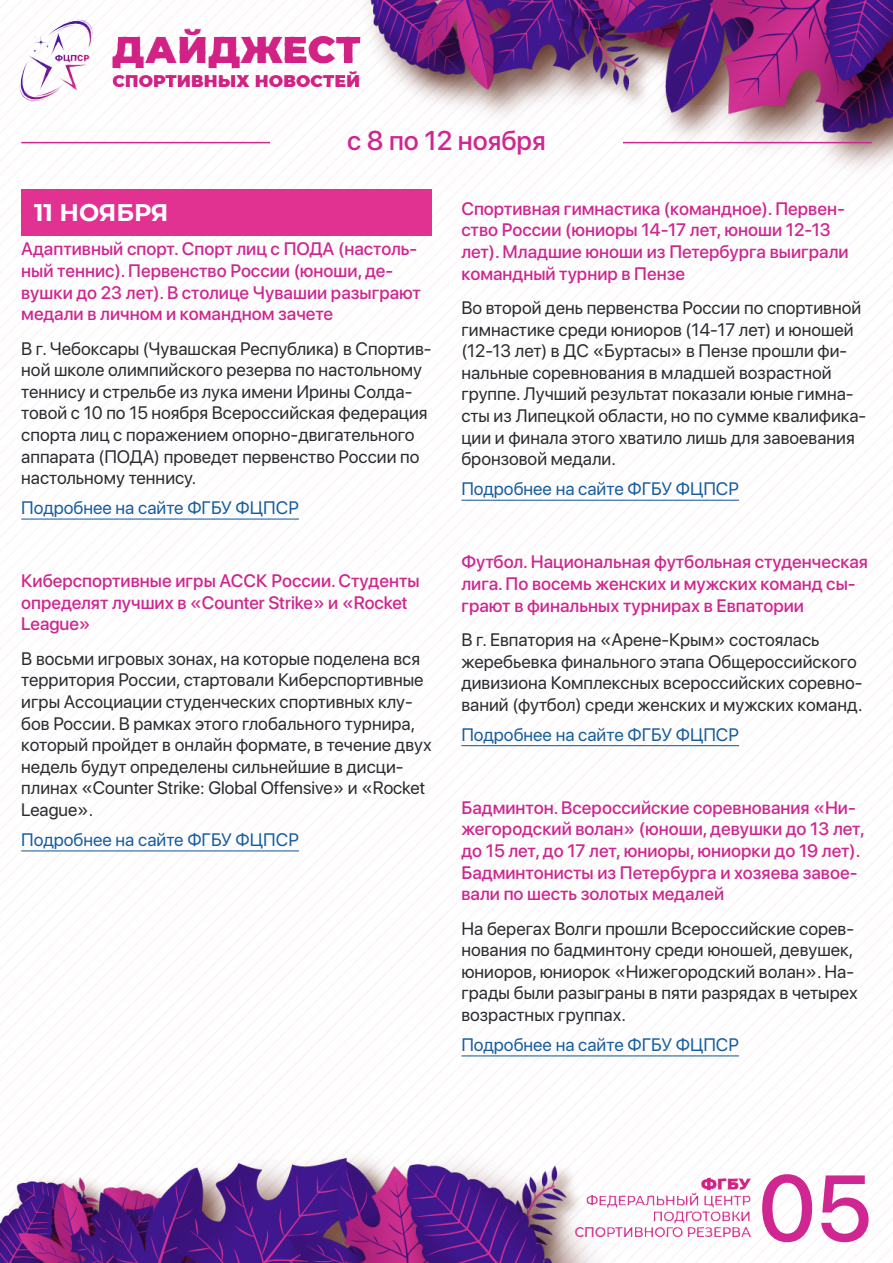
<style>
.page{position:relative;width:893px;height:1263px;background:#fff}
.page>*{position:absolute;margin:0;border:0;box-sizing:border-box;transform-origin:0 0}
.t1{font:500 93px "SF Pro Display";color:#cf2691}
.t2{font:500 27px "SF Pro Display";color:#cf2691}
.Дата{font:700 24px "Montserrat";color:#fff}
.Текст{font:18px/21.6px "SF Pro Display";color:#2a2c2f}
.Название{font:500 18px/21.6px "SF Pro Display";color:#ce2790}
.Текст-2{font:18px "SF Pro Display";color:#175d9e}
</style>
<div class="page">
<img style="left:0;top:0;width:893px;height:1263px">
<hr style="left:21px;top:142px;width:249px;height:1px;background:#cf2691">
<hr style="left:623px;top:142px;width:249px;height:1px;background:#cf2691">
<div style="left:21px;top:189px;width:411px;height:46px;background:#e13291"></div>
<hr style="left:21px;top:518px;width:278px;height:2px;background:#175d9e">
<hr style="left:21px;top:850px;width:278px;height:1px;background:#175d9e">
<hr style="left:461px;top:500px;width:278px;height:1px;background:#175d9e">
<hr style="left:461px;top:745px;width:278px;height:1px;background:#175d9e">
<hr style="left:461px;top:1055px;width:278px;height:1px;background:#175d9e">
<h2 class="t2" style="left:347px;top:121px;width:200px">с 8 по 12 ноября</h2>
<p class="Дата" style="left:34px;top:195px;width:136px">11 НОЯБРЯ</p>
<p class="Название" style="left:21px;top:237px;width:401px">Адаптивный спорт. Спорт лиц с ПОДА (настоль&shy;ный теннис). Первенство России (юноши, де&shy;вушки до 23 лет). В столице Чувашии разыграют медали в личном и командном зачете</p>
<p class="Текст" style="left:21px;top:336px;width:412px">В г. Чебоксары (Чувашская Республика) в Спортив&shy;ной школе олимпийского резерва по настольному теннису и стрельбе из лука имени Ирины Солда&shy;товой с 10 по 15 ноября Всероссийская федерация спорта лиц с поражением опорно-двигательного аппарата (ПОДА) проведет первенство России по настольному теннису.</p>
<p class="Текст-2" style="left:21px;top:495px;width:279px">Подробнее на сайте ФГБУ ФЦПСР</p>
<p class="Название" style="left:21px;top:569px;width:400px">Киберспортивные игры АССК России. Студенты определят лучших в «Counter Strike» и «Rocket<br>League»</p>
<p class="Текст" style="left:21px;top:646px;width:412px">В восьми игровых зонах, на которые поделена вся территория России, стартовали Киберспортивные игры Ассоциации студенческих спортивных клу&shy;бов России. В рамках этого глобального турнира, который пройдет в онлайн формате, в течение двух недель будут определены сильнейшие в дисци&shy;плинах «Counter Strike: Global Offensive» и «Rocket League».</p>
<p class="Текст-2" style="left:21px;top:827px;width:279px">Подробнее на сайте ФГБУ ФЦПСР</p>
<p class="Название" style="left:461px;top:197px;width:389px">Спортивная гимнастика (командное). Первен&shy;ство России (юниоры 14-17 лет, юноши 12-13 лет). Младшие юноши из Петербурга выиграли командный турнир в Пензе</p>
<p class="Текст" style="left:461px;top:296px;width:406px">Во второй день первенства России по спортивной гимнастике среди юниоров (14-17 лет) и юношей (12-13 лет) в ДС «Буртасы» в Пензе прошли фи&shy;нальные соревнования в младшей возрастной группе. Лучший результат показали юные гимна&shy;сты из Липецкой области, но по сумме квалифика&shy;ции и финала этого хватило лишь для завоевания бронзовой медали.</p>
<p class="Текст-2" style="left:461px;top:476px;width:279px">Подробнее на сайте ФГБУ ФЦПСР</p>
<p class="Название" style="left:461px;top:550px;width:408px">Футбол. Национальная футбольная студенческая лига. По восемь женских и мужских команд сы&shy;грают в финальных турнирах в Евпатории</p>
<p class="Текст" style="left:461px;top:628px;width:403px">В г. Евпатория на «Арене-Крым» состоялась жеребьевка финального этапа Общероссийского дивизиона Комплексных всероссийских соревно&shy;ваний (футбол) среди женских и мужских команд.</p>
<p class="Текст-2" style="left:461px;top:721px;width:279px">Подробнее на сайте ФГБУ ФЦПСР</p>
<p class="Название" style="left:461px;top:795px;width:405px">Бадминтон. Всероссийские соревнования «Ни&shy;жегородский волан» (юноши, девушки до 13 лет, до 15 лет, до 17 лет, юниоры, юниорки до 19 лет).<br>Бадминтонисты из Петербурга и хозяева завое&shy;вали по шесть золотых медалей</p>
<p class="Текст" style="left:461px;top:916px;width:398px">На берегах Волги прошли Всероссийские сорев&shy;нования по бадминтону среди юношей, девушек, юниоров, юниорок «Нижегородский волан». На&shy;грады были разыграны в пяти разрядах в четырех возрастных группах.</p>
<p class="Текст-2" style="left:461px;top:1032px;width:279px">Подробнее на сайте ФГБУ ФЦПСР</p>
<h1 class="t1" style="left:758px;top:1141px;width:115px">05</h1>
</div>
